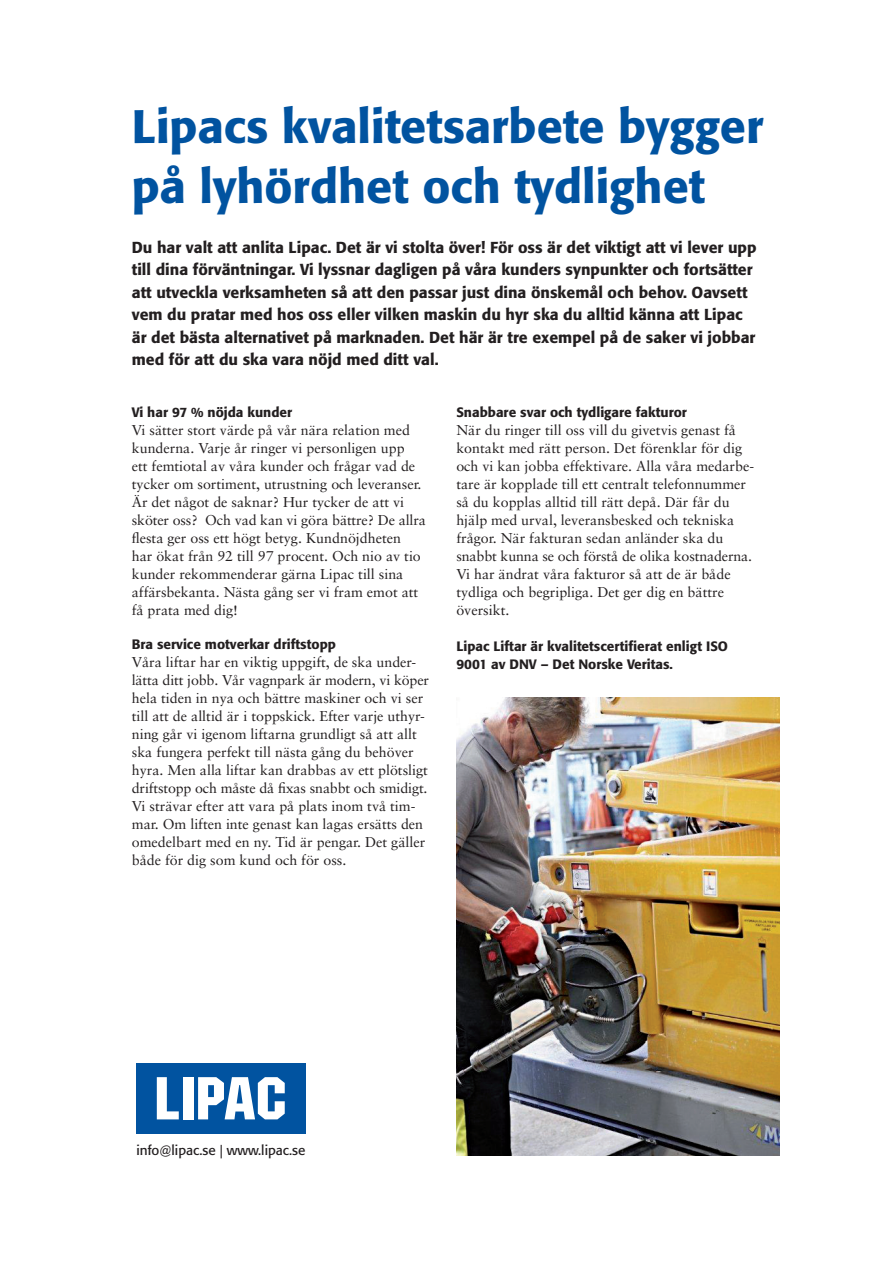
<style>
.page{position:relative;width:893px;height:1263px;background:#fff}
.page>*{position:absolute;margin:0;border:0;box-sizing:border-box;transform-origin:0 0}
.t1{font:500 46.5px/60px "Formata";color:#0153a0}
.t2{font:500 15.75px/22.5px "Formata";color:#231f20}
.t3{font:14.25px/18px "Sabon";color:#231f20}
.t4{font:500 13.5px/18px "Formata";color:#231f20}
.t5{font:13.5px "Formata";color:#231f20}
</style>
<div class="page">
<img style="left:457px;top:697px;width:323px;height:458px">
<div style="left:136px;top:1063px;width:169px;height:70px;background:#0153a0"></div>
<svg style="left:157px;top:1077px;width:22px;height:42px"></svg>
<div style="left:183px;top:1077px;width:10px;height:42px;background:#fff"></div>
<svg style="left:198px;top:1077px;width:87px;height:42px"></svg>
<h1 class="t1" style="left:132px;top:97px;width:633px">Lipacs kvalitetsarbete bygger på lyhördhet och tydlighet</h1>
<p class="t2" style="left:132px;top:236px;width:626px">Du har valt att anlita Lipac. Det är vi stolta över! För oss är det viktigt att vi lever upp till dina förväntningar. Vi lyssnar dagligen på våra kunders synpunkter och fortsätter att utveckla verksamheten så att den passar just dina önskemål och behov. Oavsett vem du pratar med hos oss eller vilken maskin du hyr ska du alltid känna att Lipac är det bästa alternativet på marknaden. Det här är tre exempel på de saker vi jobbar med för att du ska vara nöjd med ditt val.</p>
<p class="t4" style="left:132px;top:403px;width:162px">Vi har 97 % nöjda kunder</p>
<p class="t3" style="left:132px;top:421px;width:296px">Vi sätter stort värde på vår nära relation med kunderna. Varje år ringer vi personligen upp<br>ett femtiotal av våra kunder och frågar vad de tycker om sortiment, utrustning och leveranser.<br>Är det något de saknar? Hur tycker de att vi sköter oss? Och vad kan vi göra bättre? De allra flesta ger oss ett högt betyg. Kundnöjdheten<br>har ökat från 92 till 97 procent. Och nio av tio kunder rekommenderar gärna Lipac till sina affärsbekanta. Nästa gång ser vi fram emot att få prata med dig!</p>
<p class="t4" style="left:132px;top:635px;width:206px">Bra service motverkar driftstopp</p>
<p class="t3" style="left:132px;top:653px;width:299px">Våra liftar har en viktig uppgift, de ska under&shy;lätta ditt jobb. Vår vagnpark är modern, vi köper hela tiden in nya och bättre maskiner och vi ser till att de alltid är i toppskick. Efter varje uthyr&shy;ning går vi igenom liftarna grundligt så att allt ska fungera perfekt till nästa gång du behöver hyra. Men alla liftar kan drabbas av ett plötsligt driftstopp och måste då fixas snabbt och smidigt.<br>Vi strävar efter att vara på plats inom två tim&shy;mar. Om liften inte genast kan lagas ersätts den omedelbart med en ny. Tid är pengar. Det gäller både för dig som kund och för oss.</p>
<p class="t4" style="left:456px;top:403px;width:232px">Snabbare svar och tydligare fakturor</p>
<p class="t3" style="left:456px;top:421px;width:299px">När du ringer till oss vill du givetvis genast få kontakt med rätt person. Det förenklar för dig och vi kan jobba effektivare. Alla våra medarbe&shy;tare är kopplade till ett centralt telefonnummer så du kopplas alltid till rätt depå. Där får du hjälp med urval, leveransbesked och tekniska frågor. När fakturan sedan anländer ska du snabbt kunna se och förstå de olika kostnaderna.<br>Vi har ändrat våra fakturor så att de är både tydliga och begripliga. Det ger dig en bättre översikt.</p>
<p class="t4" style="left:456px;top:637px;width:273px">Lipac Liftar är kvalitetscertifierat enligt ISO<br>9001 av DNV – Det Norske Veritas.</p>
<p class="t5" style="left:136px;top:1142px;width:171px">info@lipac.se | www.lipac.se</p>
</div>
